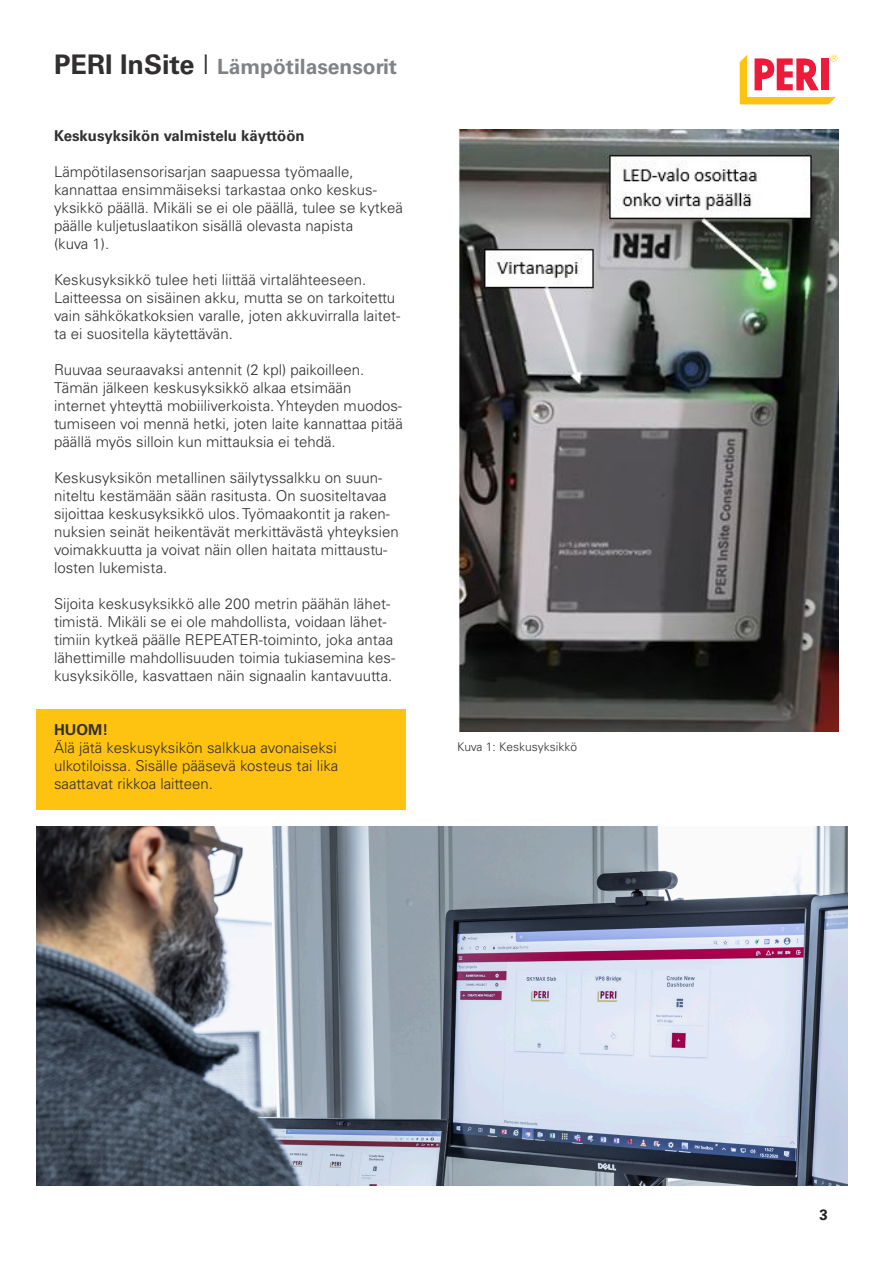
<style>
.page{position:relative;width:893px;height:1263px;background:#fff}
.page>*{position:absolute;margin:0;border:0;box-sizing:border-box;transform-origin:0 0}
.t1{font:700 21px "Univers LT Pro";color:#808285}
.t2{font:300 15px/18px "Univers LT Pro";color:#312f30}
.t3{font:700 15px "Univers LT Pro";color:#312f30}
.t4{font:700 15px "Univers LT Pro";color:#231f20}
.t5{font:300 12px "Univers LT Pro";color:#312f30}
.s1{font-size:27px;color:#312f30}
.s2{font-weight:300;font-size:27px;color:#312f30}
</style>
<div class="page">
<div style="left:36px;top:709px;width:369px;height:100px;background:#fec210"></div>
<svg style="left:740px;top:55px;width:97px;height:49px"></svg>
<img style="left:458px;top:130px;width:380px;height:601px">
<img style="left:36px;top:826px;width:812px;height:359px">
<p class="t1" style="left:54px;top:54px;width:345px"><span class="s1">PERI InSite</span> <span class="s2">I</span> Lämpötilasensorit</p>
<p class="t3" style="left:54px;top:126px;width:252px">Keskusyksikön valmistelu käyttöön</p>
<p class="t2" style="left:54px;top:162px;width:301px">Lämpötilasensorisarjan saapuessa työmaalle,</p>
<p class="t2" style="left:54px;top:180px;width:324px">kannattaa ensimmäiseksi tarkastaa onko keskus-</p>
<p class="t2" style="left:54px;top:198px;width:350px">yksikkö päällä. Mikäli se ei ole päällä, tulee se kytkeä päälle kuljetuslaatikon sisällä olevasta napista</p>
<p class="t2" style="left:54px;top:234px;width:57px">(kuva 1).</p>
<p class="t2" style="left:54px;top:270px;width:314px">Keskusyksikkö tulee heti liittää virtalähteeseen.</p>
<p class="t2" style="left:54px;top:288px;width:348px">Laitteessa on sisäinen akku, mutta se on tarkoitettu vain sähkökatkoksien varalle, joten akkuvirralla laitet&shy;ta ei suositella käytettävän.</p>
<p class="t2" style="left:54px;top:360px;width:312px">Ruuvaa seuraavaksi antennit (2 kpl) paikoilleen.</p>
<p class="t2" style="left:54px;top:378px;width:299px">Tämän jälkeen keskusyksikkö alkaa etsimään</p>
<p class="t2" style="left:54px;top:396px;width:350px;text-align:justify">internet yhteyttä mobiiliverkoista. Yhteyden muodos&shy;tumiseen voi mennä hetki, joten laite kannattaa pitää päällä myös silloin kun mittauksia ei tehdä.</p>
<p class="t2" style="left:54px;top:468px;width:346px">Keskusyksikön metallinen säilytyssalkku on suun&shy;niteltu kestämään sään rasitusta. On suositeltavaa sijoittaa keskusyksikkö ulos. Työmaakontit ja raken&shy;nuksien seinät heikentävät merkittävästä yhteyksien voimakkuutta ja voivat näin ollen haitata mittaustu&shy;losten lukemista.</p>
<p class="t2" style="left:54px;top:594px;width:343px">Sijoita keskusyksikkö alle 200 metrin päähän lähet&shy;timistä. Mikäli se ei ole mahdollista, voidaan lähet&shy;timiin kytkeä päälle REPEATER-toiminto, joka antaa lähettimille mahdollisuuden toimia tukiasemina kes&shy;kusyksikölle, kasvattaen näin signaalin kantavuutta.</p>
<p class="t3" style="left:54px;top:720px;width:56px">HUOM!</p>
<p class="t2" style="left:54px;top:738px;width:284px">Älä jätä keskusyksikön salkkua avonaiseksi</p>
<p class="t2" style="left:54px;top:756px;width:286px">ulkotiloissa. Sisälle pääsevä kosteus tai lika</p>
<p class="t2" style="left:54px;top:774px;width:161px">saattavat rikkoa laitteen.</p>
<p class="t5" style="left:457px;top:739px;width:121px">Kuva 1: Keskusyksikkö</p>
<p class="t4" style="left:820px;top:1206px;width:10px">3</p>
</div>
